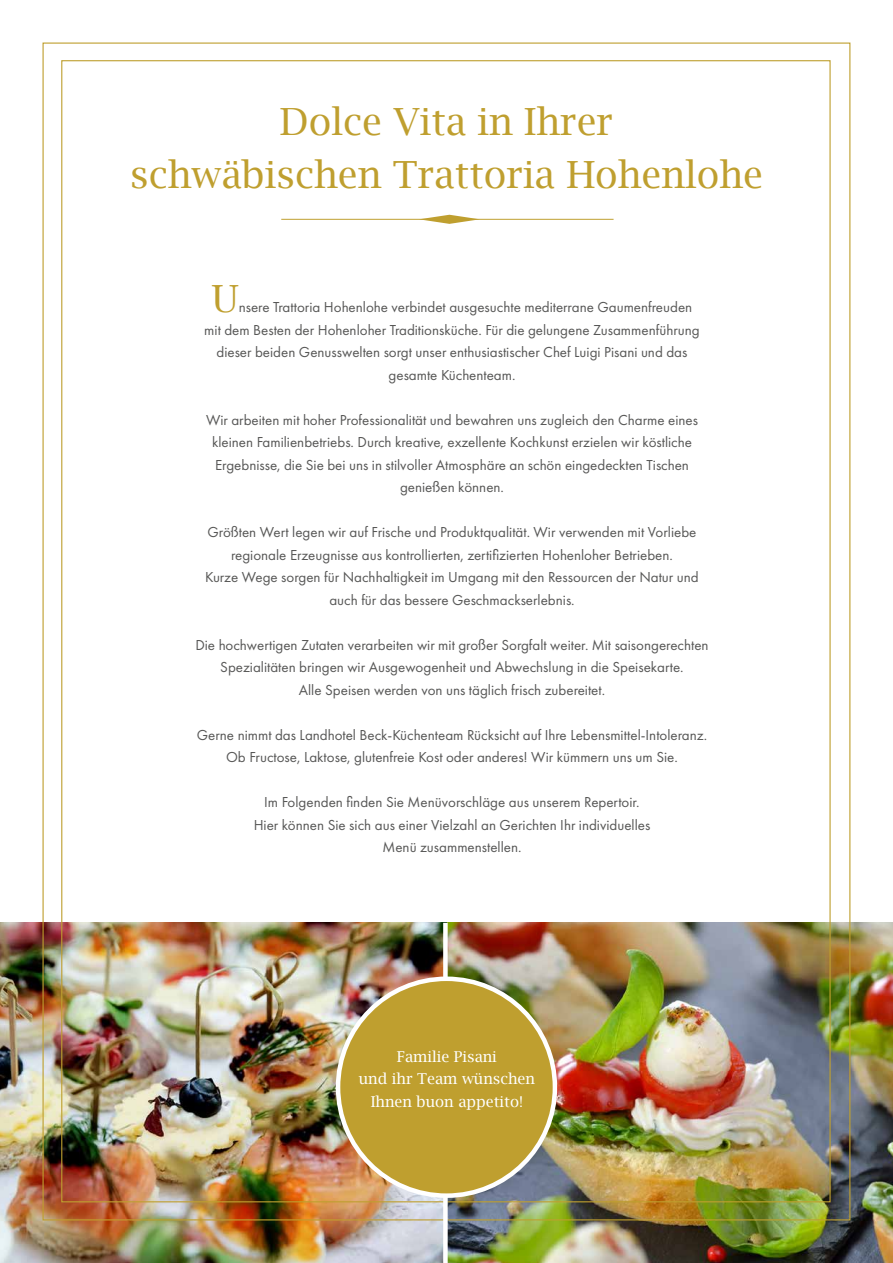
<style>
.page{position:relative;width:893px;height:1263px;background:#fff}
.page>*{position:absolute;margin:0;border:0;box-sizing:border-box;transform-origin:0 0}
.t1{font:37.5px/53.2px "Lucida Bright";color:#bf9f2f;text-align:center}
.t2{font:15px/22.5px "Futura PT";color:#575756;text-align:center}
.t3{font:15px/22.5px "Lucida Bright";color:#fff;text-align:center}
</style>
<div class="page">
<img style="left:0;top:923px;width:893px;height:340px">
<div style="left:443px;top:923px;width:5px;height:340px;background:#fff"></div>
<hr style="left:281px;top:219px;width:333px;height:1px;background:#bf9f2f">
<svg style="left:419px;top:215px;width:61px;height:9px"></svg>
<div style="left:338px;top:979px;width:217px;height:217px;background:#bf9f2f;border-radius:50%"></div>
<h1 class="t1" style="left:130px;top:95px;width:635px">Dolce Vita in Ihrer<br>schwäbischen Trattoria Hohenlohe</h1>
<h1 class="t1" style="left:212px;top:272px;width:28px">U</h1>
<p class="t2" style="left:239px;top:296px;width:455px">nsere Trattoria Hohenlohe verbindet ausgesuchte mediterrane Gaumenfreuden</p>
<p class="t2" style="left:204px;top:318px;width:497px">mit dem Besten der Hohenloher Traditionsküche. Für die gelungene Zusammenführung</p>
<p class="t2" style="left:217px;top:341px;width:472px">dieser beiden Genusswelten sorgt unser enthusiastischer Chef Luigi Pisani und das</p>
<p class="t2" style="left:389px;top:363px;width:128px">gesamte Küchenteam.</p>
<p class="t2" style="left:206px;top:408px;width:494px">Wir arbeiten mit hoher Professionalität und bewahren uns zugleich den Charme eines kleinen Familienbetriebs. Durch kreative, exzellente Kochkunst erzielen wir köstliche Ergebnisse, die Sie bei uns in stilvoller Atmosphäre an schön eingedeckten Tischen genießen können.</p>
<p class="t2" style="left:205px;top:521px;width:495px">Größten Wert legen wir auf Frische und Produktqualität. Wir verwenden mit Vorliebe regionale Erzeugnisse aus kontrollierten, zertifizierten Hohenloher Betrieben.<br>Kurze Wege sorgen für Nachhaltigkeit im Umgang mit den Ressourcen der Natur und auch für das bessere Geschmackserlebnis.</p>
<p class="t2" style="left:195px;top:633px;width:515px">Die hochwertigen Zutaten verarbeiten wir mit großer Sorgfalt weiter. Mit saisongerechten<br>Spezialitäten bringen wir Ausgewogenheit und Abwechslung in die Speisekarte.<br>Alle Speisen werden von uns täglich frisch zubereitet.</p>
<p class="t2" style="left:197px;top:723px;width:512px">Gerne nimmt das Landhotel Beck-Küchenteam Rücksicht auf Ihre Lebensmittel-Intoleranz.<br>Ob Fructose, Laktose, glutenfreie Kost oder anderes! Wir kümmern uns um Sie.</p>
<p class="t2" style="left:254px;top:791px;width:398px">Im Folgenden finden Sie Menüvorschläge aus unserem Repertoir.<br>Hier können Sie sich aus einer Vielzahl an Gerichten Ihr individuelles<br>Menü zusammenstellen.</p>
<p class="t3" style="left:359px;top:1045px;width:178px">Familie Pisani<br>und ihr Team wünschen<br>Ihnen buon appetito!</p>
</div>
